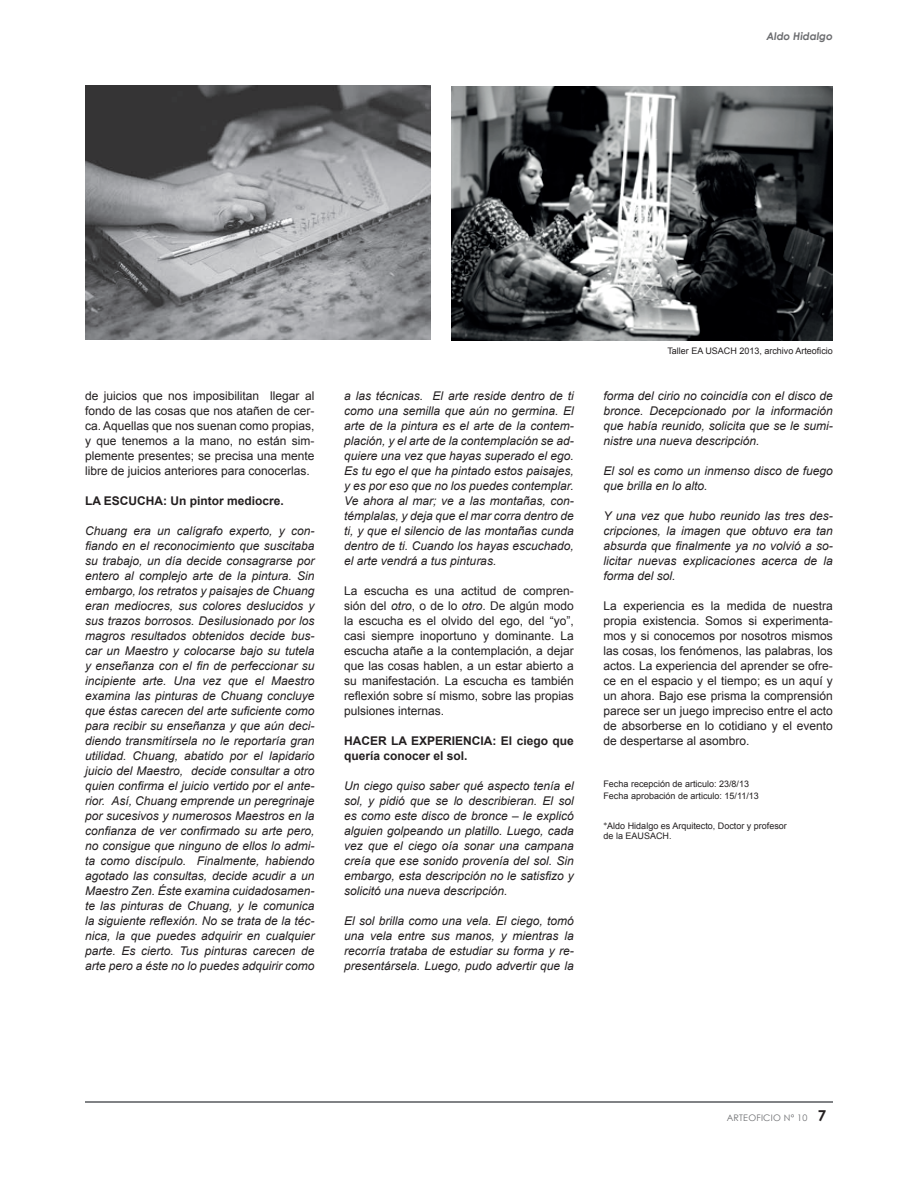
<style>
.page{position:relative;width:918px;height:1188px;background:#fff}
.page>*{position:absolute;margin:0;border:0;box-sizing:border-box;transform-origin:0 0}
.t1{font:italic 12px/15px "Arial";color:#231f20;text-align:justify}
.t2{font:12px/15px "Arial";color:#231f20;text-align:justify}
.t3{font:700 12px/15px "Arial";color:#231f20}
.t4{font:italic 700 10.5px "Century Gothic";color:#6c6d70}
.t5{font:9px/12px "Arial";color:#231f20}
.t6{font:9px "Century Gothic";letter-spacing:.025em;color:#6c6d70}
.s1{font-style:italic}
.s2{font-family:"Century Gothic"}
.s3{font-weight:700;font-size:15px;color:#231f20}
</style>
<div class="page">
<hr style="left:85px;top:1101px;width:748px;height:2px;background:#808285">
<img style="left:85px;top:86px;width:346px;height:254px">
<img style="left:452px;top:86px;width:381px;height:254px">
<p class="t4" style="left:766px;top:29px;width:68px">Aldo Hidalgo</p>
<p class="t2" style="left:85px;top:388px;width:231px">de juicios que nos imposibilitan llegar al fondo de las cosas que nos atañen de cer&shy;ca. Aquellas que nos suenan como propias, y que tenemos a la mano, no están sim&shy;plemente presentes; se precisa una mente libre de juicios anteriores para conocerlas.</p>
<p class="t3" style="left:85px;top:494px;width:200px">LA ESCUCHA: Un pintor mediocre.</p>
<p class="t1" style="left:85px;top:523px;width:231px">Chuang era un calígrafo experto, y con&shy;fiando en el reconocimiento que suscitaba su trabajo, un día decide consagrarse por entero al complejo arte de la pintura. Sin embargo, los retratos y paisajes de Chuang eran mediocres, sus colores deslucidos y sus trazos borrosos. Desilusionado por los magros resultados obtenidos decide bus&shy;car un Maestro y colocarse bajo su tutela y enseñanza con el fin de perfeccionar su incipiente arte. Una vez que el Maestro examina las pinturas de Chuang concluye que éstas carecen del arte suficiente como para recibir su enseñanza y que aún deci&shy;diendo transmitírsela no le reportaría gran utilidad. Chuang, abatido por el lapidario juicio del Maestro, decide consultar a otro quien confirma el juicio vertido por el ante&shy;rior. Así, Chuang emprende un peregrinaje por sucesivos y numerosos Maestros en la confianza de ver confirmado su arte pero, no consigue que ninguno de ellos lo admi&shy;ta como discípulo. Finalmente, habiendo agotado las consultas, decide acudir a un Maestro Zen. Éste examina cuidadosamen&shy;te las pinturas de Chuang, y le comunica la siguiente reflexión. No se trata de la téc&shy;nica, la que puedes adquirir en cualquier parte. Es cierto. Tus pinturas carecen de arte pero a éste no lo puedes adquirir como</p>
<p class="t1" style="left:344px;top:388px;width:231px">a las técnicas. El arte reside dentro de ti como una semilla que aún no germina. El arte de la pintura es el arte de la contem&shy;plación, y el arte de la contemplación se ad&shy;quiere una vez que hayas superado el ego.<br>Es tu ego el que ha pintado estos paisajes, y es por eso que no los puedes contemplar.<br>Ve ahora al mar; ve a las montañas, con&shy;témplalas, y deja que el mar corra dentro de ti, y que el silencio de las montañas cunda dentro de ti. Cuando los hayas escuchado, el arte vendrá a tus pinturas.</p>
<p class="t2" style="left:344px;top:583px;width:231px">La escucha es una actitud de compren&shy;sión del <span class="s1">otro</span>, o de lo <span class="s1">otro</span>. De algún modo la escucha es el olvido del ego, del “yo”, casi siempre inoportuno y dominante. La escucha atañe a la contemplación, a dejar que las cosas hablen, a un estar abierto a su manifestación. La escucha es también reflexión sobre sí mismo, sobre las propias pulsiones internas.</p>
<p class="t3" style="left:344px;top:734px;width:231px">HACER LA EXPERIENCIA: El ciego que quería conocer el sol.</p>
<p class="t1" style="left:344px;top:778px;width:231px">Un ciego quiso saber qué aspecto tenía el sol, y pidió que se lo describieran. El sol es como este disco de bronce – le explicó alguien golpeando un platillo. Luego, cada vez que el ciego oía sonar una campana creía que ese sonido provenía del sol. Sin embargo, esta descripción no le satisfizo y solicitó una nueva descripción.</p>
<p class="t1" style="left:344px;top:913px;width:231px">El sol brilla como una vela. El ciego, tomó una vela entre sus manos, y mientras la recorría trataba de estudiar su forma y re&shy;presentársela. Luego, pudo advertir que la</p>
<p class="t5" style="left:667px;top:344px;width:167px">Taller EA USACH 2013, archivo Arteoficio</p>
<p class="t1" style="left:603px;top:388px;width:231px">forma del cirio no coincidía con el disco de bronce. Decepcionado por la información que había reunido, solicita que se le sumi&shy;nistre una nueva descripción.</p>
<p class="t1" style="left:603px;top:463px;width:231px">El sol es como un inmenso disco de fuego que brilla en lo alto.</p>
<p class="t1" style="left:603px;top:508px;width:231px">Y una vez que hubo reunido las tres des&shy;cripciones, la imagen que obtuvo era tan absurda que finalmente ya no volvió a so&shy;licitar nuevas explicaciones acerca de la forma del sol.</p>
<p class="t2" style="left:603px;top:598px;width:231px">La experiencia es la medida de nuestra propia existencia. Somos si experimenta&shy;mos y si conocemos por nosotros mismos las cosas, los fenómenos, las palabras, los actos. La experiencia del aprender se ofre&shy;ce en el espacio y el tiempo; es un aquí y un ahora. Bajo ese prisma la comprensión parece ser un juego impreciso entre el acto de absorberse en lo cotidiano y el evento de despertarse al asombro.</p>
<p class="t5" style="left:603px;top:778px;width:157px">Fecha recepción de articulo: 23/8/13<br>Fecha aprobación de articulo: 15/11/13</p>
<p class="t5" style="left:603px;top:820px;width:185px;line-height:10.5px"><span class="s2">*</span>Aldo Hidalgo es Arquitecto, Doctor y profesor de la EAUSACH.</p>
<p class="t6" style="left:727px;top:1112px;width:101px">ARTEOFICIO N° 10 <span class="s3">7</span></p>
</div>
